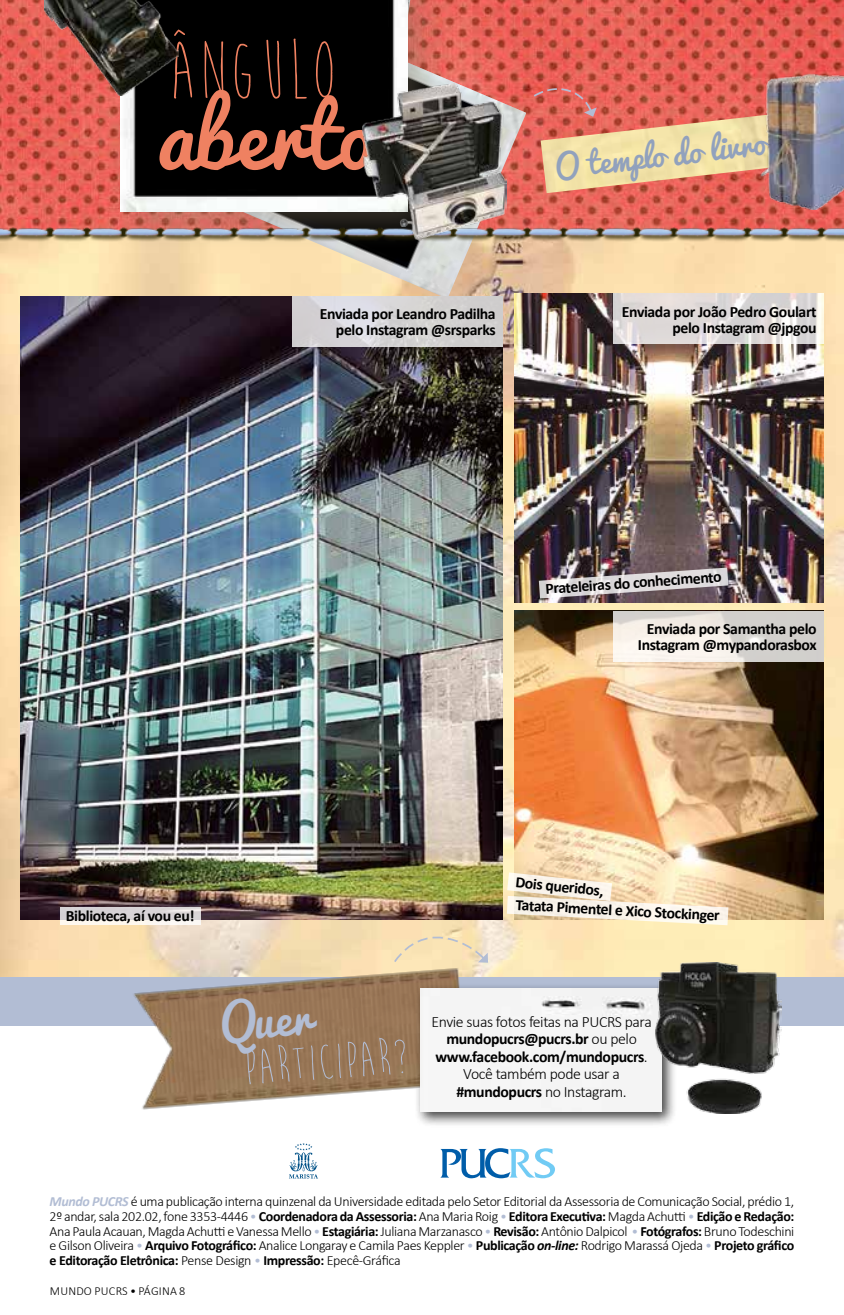
<style>
.page{position:relative;width:844px;height:1315px;background:#fff}
.page>*{position:absolute;margin:0;border:0;box-sizing:border-box;transform-origin:0 0}
.t1{font:85.58px "Moon Flower";color:#ef8161}
.t2{font:85.58px "Pacifico";color:#ef8161}
.t3{font:51.8px "Moon Flower";color:#b2bdd4}
.t4{font:45.32px "Pacifico";color:#b2bdd4}
.t5{font:30.62px "Pacifico";color:#91a1bd}
.t6{font:700 15.75px/15.8px "Calibri";letter-spacing:-.025em;color:#000;text-align:right}
.t7{font:300 15.75px/17.5px "Calibri";letter-spacing:-.025em;color:#000;text-align:center}
.t8{font:300 14px/14.9px "Calibri";letter-spacing:-.025em;color:#000;text-align:justify}
.t9{font:300 12.25px "Calibri";letter-spacing:.015em;color:#000}
.s1{font-weight:700}
.s2{font-weight:700;font-style:italic;color:#b2bdd4}
.s3{color:#b2bdd4}
.s4{font-weight:700;font-style:italic}
</style>
<div class="page">
<img style="left:0;top:241px;width:843px;height:736px">
<div style="left:0;top:977px;width:843px;height:48px;background:#b2bdd4"></div>
<img style="left:0;top:0;width:843px;height:228px">
<img style="left:514px;top:294px;width:309px;height:308px">
<img style="left:514px;top:610px;width:309px;height:309px">
<svg style="left:612px;top:294px;width:211px;height:50px;background:#e0dbda"></svg>
<svg style="left:612px;top:611px;width:211px;height:50px;background:#e4e0da"></svg>
<svg style="left:392px;top:921px;width:96px;height:43px;background:#f4dfb7"></svg>
<svg style="left:440px;top:1148px;width:115px;height:30px"></svg>
<svg style="left:289px;top:1143px;width:29px;height:35px"></svg>
<svg style="left:538px;top:567px;width:190px;height:31px;background:#aaa1a4"></svg>
<svg style="left:506px;top:872px;width:222px;height:53px;background:#f6e7cd"></svg>
<img style="left:222px;top:17px;width:304px;height:282px">
<div style="left:104px;top:0;width:345px;height:252px;background:#897d68;opacity:.4"></div>
<img style="left:120px;top:0;width:288px;height:212px">
<svg style="left:531px;top:81px;width:65px;height:36px;background:#db635a"></svg>
<img style="left:117px;top:948px;width:361px;height:162px">
<div style="left:414px;top:983px;width:262px;height:144px;background:#000;opacity:.75"></div>
<div style="left:420px;top:988px;width:235px;height:123px;background:#f4f4f4"></div>
<img style="left:21px;top:296px;width:481px;height:623px">
<svg style="left:291px;top:296px;width:211px;height:50px;background:#d4d2d4"></svg>
<svg style="left:60px;top:907px;width:140px;height:18px;fill:#d8d4d7"></svg>
<img style="left:655px;top:962px;width:126px;height:151px">
<img style="left:44px;top:0;width:135px;height:96px">
<img style="left:0;top:228px;width:843px;height:13px">
<img style="left:363px;top:84px;width:143px;height:156px">
<img style="left:540px;top:114px;width:219px;height:79px">
<img style="left:759px;top:73px;width:84px;height:137px">
<h1 class="t1" style="left:168px;top:27px;width:171px">ÂNGULO</h1>
<h1 class="t2" style="left:157px;top:90px;width:219px">aberto</h1>
<p class="t6" style="left:320px;top:306px;width:177px">Enviada por Leandro Padilha pelo Instagram @srsparks</p>
<h3 class="t5" style="left:553px;top:152px;width:213px;rotate:-7deg">O templo do livro</h3>
<p class="t6" style="left:621px;top:303px;width:196px">Enviada por João Pedro Goulart pelo Instagram @jpgou</p>
<p class="t6" style="left:66px;top:907px;width:130px">Biblioteca, aí vou eu!</p>
<p class="t6" style="left:545px;top:580px;width:178px;rotate:-4deg">Prateleiras do conhecimento</p>
<p class="t6" style="left:637px;top:620px;width:180px;text-align:center">Enviada por Samantha pelo<br>Instagram @mypandorasbox</p>
<p class="t6" style="left:516px;top:873px;width:90px;rotate:6deg">Dois queridos,</p>
<p class="t6" style="left:516px;top:896px;width:206px;rotate:3deg">Tatata Pimentel e Xico Stockinger</p>
<h3 class="t4" style="left:218px;top:998px;width:93px;rotate:-4deg">Quer</h3>
<h2 class="t3" style="left:242px;top:1041px;width:167px;rotate:-4deg">PARTICIPAR?</h2>
<p class="t7" style="left:431px;top:1012px;width:222px">Envie suas fotos feitas na PUCRS para <span class="s1">mundopucrs@pucrs.br</span> ou pelo <span class="s1">www.facebook.com/mundopucrs</span>.<br>Você também pode usar a <span class="s1">#mundopucrs</span> no Instagram.</p>
<p class="t8" style="left:50px;top:1193px;width:746px"><span class="s2">Mundo PUCRS</span> é uma publicação interna quinzenal da Universidade editada pelo Setor Editorial da Assessoria de Comunicação Social, prédio 1, 2º andar, sala 202.02, fone 3353-4446 <span class="s3">•</span> <span class="s1">Coordenadora da Assessoria:</span> Ana Maria Roig <span class="s3">•</span> <span class="s1">Editora Executiva:</span> Magda Achutti <span class="s3">•</span> <span class="s1">Edição e Redação:<br></span>Ana Paula Acauan, Magda Achutti e Vanessa Mello <span class="s3">•</span> <span class="s1">Estagiária:</span> Juliana Marzanasco <span class="s3">•</span><span class="s1">Revisão:</span> Antônio Dalpicol <span class="s3">•</span> <span class="s1">Fotógrafos:</span> Bruno Todeschini e Gilson Oliveira <span class="s3">•</span> <span class="s1">Arquivo Fotográfico:</span> Analice Longaray e Camila Paes Keppler <span class="s3">•</span> <span class="s1">Publicação</span> <span class="s4">on-line:</span> Rodrigo Marassá Ojeda <span class="s3">•</span> <span class="s1">Projeto gráfico e Editoração Eletrônica:</span> Pense Design <span class="s3">•</span> <span class="s1">Impressão:</span> Epecê-Gráfica</p>
<p class="t9" style="left:50px;top:1283px;width:137px">MUNDO PUCRS • PÁGINA 8</p>
</div>
